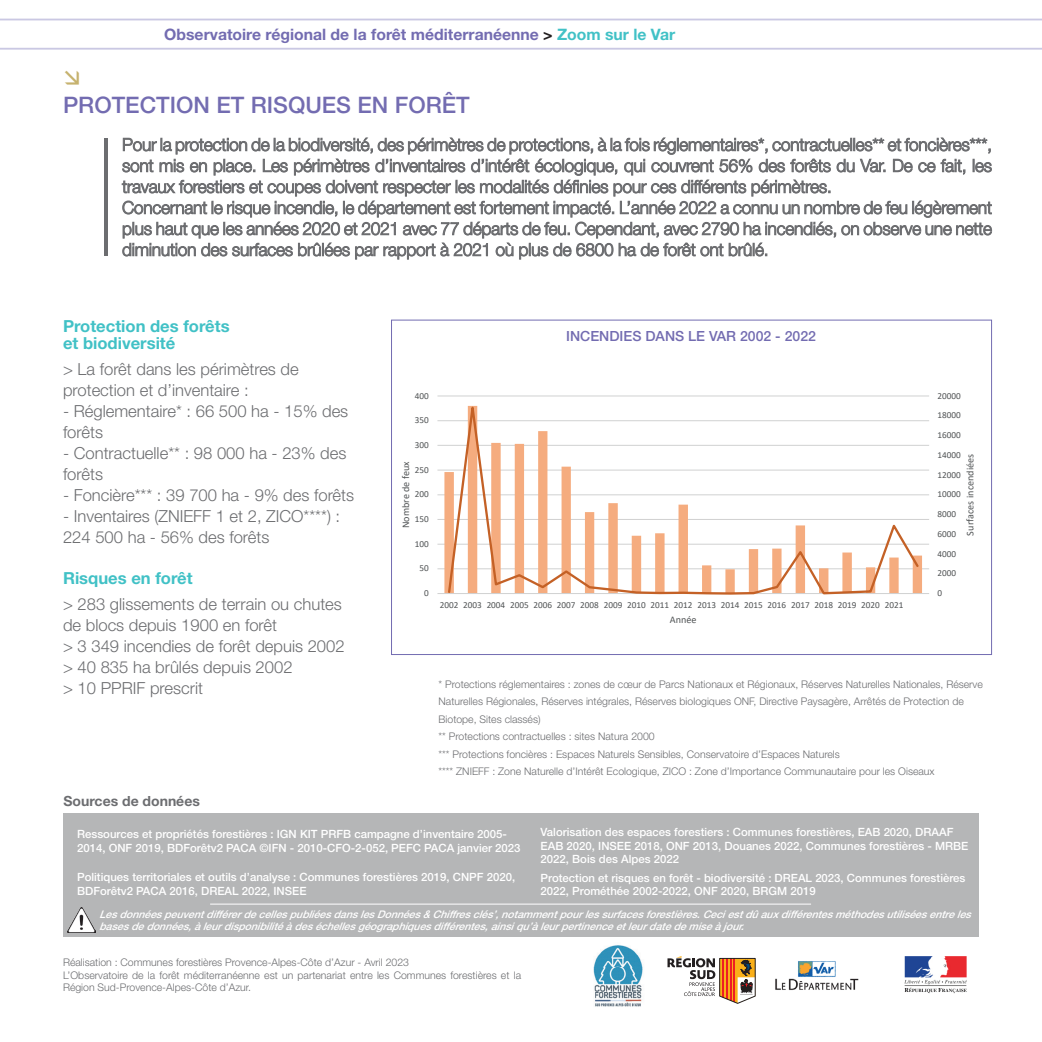
<style>
.page{position:relative;width:1042px;height:1042px;background:#fff}
.page>*{position:absolute;margin:0;border:0;box-sizing:border-box;transform-origin:0 0}
.t1{font:500 22.75px "Helvetica Neue LT Std";color:#736cb1}
.t2{font:300 16.62px/21px "Helvetica Neue LT Std";color:#6c6d70}
.t3{font:700 16.62px/17.5px "Helvetica Neue LT Std";color:#41c1c6}
.t4{font:700 15.75px "Helvetica Neue LT Std";color:#736cb1}
.t5{font:500 14px "Helvetica Neue LT Std";color:#736cb1}
.t6{font:700 14px "Helvetica Neue LT Std";color:#6c6d70}
.t7{font:500 11.38px/13.7px "Helvetica Neue LT Std";color:#fff}
.t8{font:300 10.5px/17.5px "Helvetica Neue LT Std";color:#6c6d70}
.t9{font:italic 500 10.5px/12.6px "Helvetica Neue LT Std";color:#fff}
.t10{font:10.15px "Calibri";color:#515455}
.t11{font:9.1px "Calibri";color:#515455}
.s1{color:#231f20}
.s2{color:#41c1c6}
</style>
<div class="page">
<img style="left:904px;top:956px;width:63px;height:38px">
<hr style="left:0;top:48px;width:1042px;height:2px;background:#cac8e3">
<hr style="left:0;top:19px;width:1042px;height:1px;background:#cac8e3">
<hr style="left:104px;top:138px;width:4px;height:118px;background:#6c6d70">
<svg style="left:121px;top:137px;width:871px;height:123px"></svg>
<div style="left:63px;top:813px;width:916px;height:123px;background:#b5b6b7"></div>
<hr style="left:437px;top:396px;width:492px;height:1px;background:#d0d1d1">
<hr style="left:437px;top:420px;width:492px;height:1px;background:#d0d1d1">
<hr style="left:437px;top:445px;width:492px;height:1px;background:#d0d1d1">
<hr style="left:437px;top:470px;width:492px;height:1px;background:#d0d1d1">
<hr style="left:437px;top:494px;width:492px;height:1px;background:#d0d1d1">
<hr style="left:437px;top:519px;width:492px;height:1px;background:#d0d1d1">
<hr style="left:437px;top:544px;width:492px;height:1px;background:#d0d1d1">
<hr style="left:437px;top:568px;width:492px;height:1px;background:#d0d1d1">
<hr style="left:437px;top:593px;width:492px;height:1px;background:#d0d1d1">
<svg style="left:446px;top:396px;width:474px;height:198px"></svg>
<hr style="left:210px;top:903px;width:601px;height:1px;background:#fff">
<img style="left:593px;top:945px;width:50px;height:62px">
<img style="left:67px;top:907px;width:28px;height:25px">
<img style="left:775px;top:961px;width:84px;height:29px">
<svg style="left:667px;top:956px;width:88px;height:47px"></svg>
<h3 class="t4" style="left:164px;top:24px;width:512px">Observatoire régional de la forêt méditerranéenne <span class="s1">&gt;</span> <span class="s2">Zoom sur le Var</span></h3>
<h1 class="t1" style="left:63px;top:91px;width:408px">Protection et risques en forêt</h1>
<h2 class="t3" style="left:63px;top:316px;width:168px">Protection des forêts et biodiversité</h2>
<h2 class="t2" style="left:63px;top:358px;width:237px">&gt; La forêt dans les périmètres de protection et d’inventaire :</h2>
<h2 class="t2" style="left:63px;top:400px;width:287px">- Réglementaire* : 66 500 ha - 15% des forêts</h2>
<h2 class="t2" style="left:63px;top:442px;width:285px">- Contractuelle** : 98 000 ha - 23% des forêts</h2>
<h2 class="t2" style="left:63px;top:484px;width:293px">- Foncière*** : 39 700 ha - 9% des forêts</h2>
<h2 class="t2" style="left:63px;top:505px;width:279px">- Inventaires (ZNIEFF 1 et 2, ZICO****) :<br>224 500 ha - 56% des forêts</h2>
<h2 class="t3" style="left:63px;top:569px;width:131px">Risques en forêt</h2>
<h2 class="t2" style="left:63px;top:593px;width:283px">&gt; 283 glissements de terrain ou chutes de blocs depuis 1900 en forêt<br>&gt; 3 349 incendies de forêt depuis 2002 &gt; 40 835 ha brûlés depuis 2002<br>&gt; 10 PPRIF prescrit</h2>
<h3 class="t5" style="left:566px;top:327px;width:10px">INCENDIES</h3>
<h3 class="t5" style="left:645px;top:327px;width:11px">DANS</h3>
<h3 class="t5" style="left:688px;top:327px;width:129px">LE var 2002 - 2022</h3>
<p class="t11" style="left:415px;top:389px;width:15px">400</p>
<p class="t11" style="left:937px;top:389px;width:25px">20000</p>
<p class="t11" style="left:415px;top:414px;width:15px">350</p>
<p class="t11" style="left:937px;top:409px;width:25px">18000</p>
<p class="t11" style="left:937px;top:429px;width:25px">16000</p>
<p class="t11" style="left:415px;top:439px;width:15px">300</p>
<p class="t10" style="left:399px;top:528px;width:69px;rotate:-90deg">Nombre de feux</p>
<p class="t11" style="left:415px;top:463px;width:15px">250</p>
<p class="t11" style="left:415px;top:488px;width:15px">200</p>
<p class="t11" style="left:415px;top:513px;width:15px">150</p>
<p class="t11" style="left:937px;top:448px;width:25px">14000</p>
<p class="t10" style="left:963px;top:535px;width:83px;rotate:-90deg">Surfaces incendiées</p>
<p class="t11" style="left:937px;top:468px;width:25px">12000</p>
<p class="t11" style="left:937px;top:488px;width:25px">10000</p>
<p class="t11" style="left:937px;top:508px;width:20px">8000</p>
<p class="t11" style="left:937px;top:527px;width:20px">6000</p>
<p class="t11" style="left:415px;top:537px;width:15px">100</p>
<p class="t11" style="left:937px;top:547px;width:20px">4000</p>
<p class="t11" style="left:420px;top:562px;width:11px">50</p>
<p class="t11" style="left:937px;top:567px;width:20px">2000</p>
<p class="t11" style="left:424px;top:587px;width:6px">0</p>
<p class="t11" style="left:937px;top:587px;width:6px">0</p>
<p class="t11" style="left:440px;top:599px;width:465px">2002 2003 2004 2005 2006 2007 2008 2009 2010 2011 2012 2013 2014 2015 2016 2017 2018 2019 2020 2021</p>
<p class="t10" style="left:670px;top:613px;width:28px">Année</p>
<p class="t8" style="left:438px;top:675px;width:546px">* Protections réglementaires : zones de cœur de Parcs Nationaux et Régionaux, Réserves Naturelles Nationales, Réserve Naturelles Régionales, Réserves intégrales, Réserves biologiques ONF, Directive Paysagère, Arrêtés de Protection de Biotope, Sites classés)<br>** Protections contractuelles : sites Natura 2000<br>*** Protections foncières : Espaces Naturels Sensibles, Conservatoire d’Espaces Naturels<br>**** ZNIEFF : Zone Naturelle d’Intérêt Ecologique, ZICO : Zone d’Importance Communautaire pour les Oiseaux</p>
<h3 class="t6" style="left:63px;top:792px;width:138px">Sources de données</h3>
<p class="t7" style="left:77px;top:827px;width:252px">Ressources et propriétés forestières : IGN KIT PRF</p>
<p class="t7" style="left:343px;top:827px;width:165px">B campagne d’inventaire 2005-</p>
<p class="t7" style="left:77px;top:841px;width:41px">2014, ONF</p>
<p class="t7" style="left:136px;top:841px;width:99px">2019, BDForêtv2 PACA</p>
<p class="t7" style="left:259px;top:841px;width:16px">©IFN</p>
<p class="t7" style="left:290px;top:841px;width:46px">- 2010-CFO</p>
<p class="t7" style="left:351px;top:841px;width:49px">-2-052, PEFC</p>
<p class="t7" style="left:424px;top:841px;width:9px">PACA</p>
<p class="t7" style="left:457px;top:841px;width:65px">janvier 2023</p>
<p class="t7" style="left:77px;top:870px;width:385px">Politiques territoriales et outils d’analyse : Communes forestières 2019, CNPF</p>
<p class="t7" style="left:487px;top:870px;width:30px">2020,</p>
<p class="t7" style="left:77px;top:884px;width:68px">BDForêtv2 PACA</p>
<p class="t7" style="left:169px;top:884px;width:41px">2016, DREA</p>
<p class="t7" style="left:232px;top:884px;width:49px">L 2022, INSEE</p>
<p class="t7" style="left:541px;top:825px;width:383px">Valorisation des espaces forestiers : Communes forestières, EAB 2020, DRAAF<br>EAB 2020, INSEE</p>
<p class="t7" style="left:634px;top:838px;width:41px">2018, ONF</p>
<p class="t7" style="left:693px;top:838px;width:276px">2013, Douanes 2022, Communes forestières - MRBE</p>
<p class="t7" style="left:541px;top:850px;width:243px;line-height:18.6px">2022, Bois des Alpes 2022<br>Protection et risques en forêt - biodiversité : DREA</p>
<p class="t7" style="left:805px;top:871px;width:161px">L 2023, Communes forestières</p>
<p class="t7" style="left:541px;top:884px;width:163px">2022, Prométhée 2002-2022, ONF</p>
<p class="t7" style="left:721px;top:884px;width:96px">2020, BRGM 2019</p>
<p class="t9" style="left:99px;top:907px;width:877px">LesdonnéespeuventdifférerdecellespubliéesdanslesDonnées&amp;Chiffresclés’,notammentpourlessurfacesforestières.Ceciestdûauxdifférentesméthodesutiliséesentreles basesdedonnées,àleurdisponibilitéàdeséchellesgéographiquesdifférentes,ainsiqu’àleurpertinenceetleurdatedemiseàjour.</p>
<p class="t8" style="left:63px;top:956px;width:460px;line-height:12.6px">Réalisation : Communes forestières Provence-Alpes-Côte d’Azur - Avril 2023<br>L’Observatoire de la forêt méditerranéenne est un partenariat entre les Communes forestières et la<br>Région Sud-Provence-Alpes-Côte d’Azur.</p>
</div>
